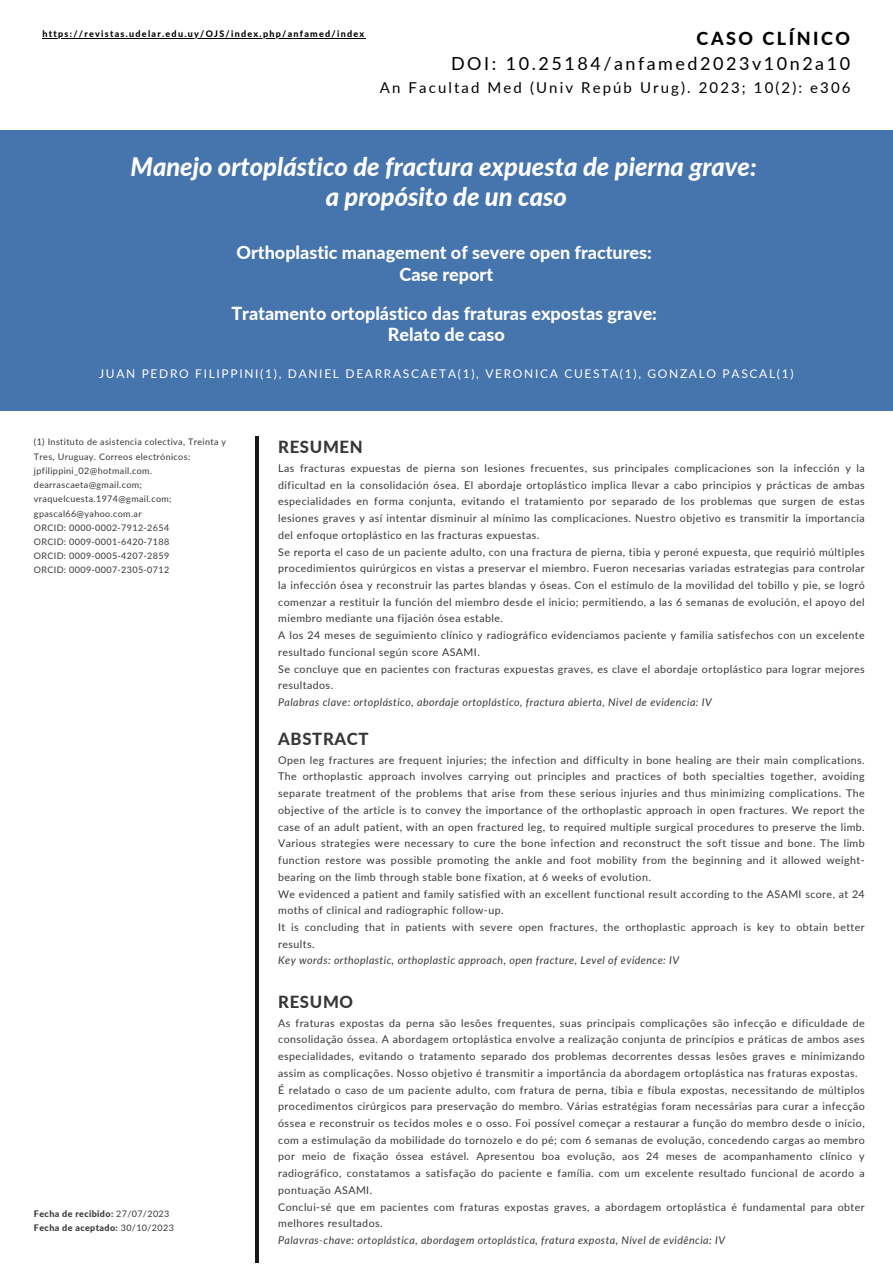
<style>
.page{position:relative;width:893px;height:1264px;background:#fff}
.page>*{position:absolute;margin:0;border:0;box-sizing:border-box;transform-origin:0 0}
.t1{font:italic 800 25.5px "Lato";color:#fff}
.t2{font:800 18px "Lato";color:#fff}
.t3{font:18px "Lato";letter-spacing:.14em;color:#000}
.t4{font:800 18px "Lato";letter-spacing:.14em;color:#000}
.t5{font:800 16.65px "Lato";letter-spacing:.04em;color:#373737}
.t6{font:15px "Lato";letter-spacing:.14em;color:#000}
.t7{font:12px "Lato";letter-spacing:.14em;color:#fff}
.t8{font:10.65px/16.6px "Lato";letter-spacing:.04em;color:#373737;text-align:justify}
.t9{font:italic 10.65px "Lato";letter-spacing:.04em;color:#373737}
.t10{font:9px/14.2px "Lato";letter-spacing:.04em;color:#373737}
.t11{font:800 9px "Lato";letter-spacing:.14em;color:#000}
.t12{font:800 9px "Lato";letter-spacing:.04em;color:#373737}
.s1{font-weight:400}
</style>
<div class="page">
<hr style="left:42px;top:38px;width:323px;height:1px;background:#000">
<hr style="left:255px;top:436px;width:4px;height:826px;background:#181818">
<div style="left:0;top:130px;width:892px;height:280px;background:#4674ad"></div>
<p class="t11" style="left:42px;top:28px;width:323px">https://revistas.udelar.edu.uy/OJS/index.php/anfamed/index</p>
<p class="t4" style="left:696px;top:27px;width:155px">CASO CLÍNICO</p>
<p class="t3" style="left:451px;top:52px;width:400px">DOI: 10.25184/anfamed2023v10n2a10</p>
<p class="t6" style="left:380px;top:78px;width:472px">An Facultad Med (Univ Repúb Urug). 2023; 10(2): e306</p>
<p class="t1" style="left:130px;top:151px;width:627px">Manejo ortoplástico de fractura expuesta de pierna grave:</p>
<p class="t1" style="left:326px;top:181px;width:242px">a propósito de un caso</p>
<p class="t2" style="left:236px;top:241px;width:416px">Orthoplastic management of severe open fractures:</p>
<p class="t2" style="left:399px;top:263px;width:95px">Case report</p>
<p class="t2" style="left:231px;top:302px;width:427px">Tratamento ortoplástico das fraturas expostas grave:</p>
<p class="t2" style="left:388px;top:323px;width:118px">Relato de caso</p>
<p class="t7" style="left:99px;top:366px;width:696px">JUAN PEDRO FILIPPINI(1), DANIEL DEARRASCAETA(1), VERONICA CUESTA(1), GONZALO PASCAL(1)</p>
<p class="t10" style="left:34px;top:434px;width:194px">(1) Instituto de asistencia colectiva, Treinta y Tres, Uruguay. Correos electrónicos: jpfilippini_02@hotmail.com. dearrascaeta@gmail.com; vraquelcuesta.1974@gmail.com; gpascal66@yahoo.com.ar</p>
<p class="t10" style="left:34px;top:520px;width:137px">ORCID: 0000-0002-7912-2654</p>
<p class="t10" style="left:34px;top:534px;width:137px">ORCID: 0009-0001-6420-7188</p>
<p class="t10" style="left:34px;top:548px;width:137px">ORCID: 0009-0005-4207-2859</p>
<p class="t10" style="left:34px;top:563px;width:137px">ORCID: 0009-0007-2305-0712</p>
<p class="t12" style="left:34px;top:1208px;width:137px">Fecha de recibido: <span class="s1">27/07/2023</span></p>
<p class="t12" style="left:34px;top:1222px;width:141px">Fecha de aceptado: <span class="s1">30/10/2023</span></p>
<p class="t5" style="left:278px;top:436px;width:86px">RESUMEN</p>
<p class="t8" style="left:278px;top:459px;width:588px">Las fracturas expuestas de pierna son lesiones frecuentes, sus principales complicaciones son la infección y la dificultad en la consolidación ósea. El abordaje ortoplástico implica llevar a cabo principios y prácticas de ambas especialidades en forma conjunta, evitando el tratamiento por separado de los problemas que surgen de estas lesiones graves y así intentar disminuir al mínimo las complicaciones. Nuestro objetivo es transmitir la importancia del enfoque ortoplástico en las fracturas expuestas.</p>
<p class="t8" style="left:278px;top:543px;width:588px">Se reporta el caso de un paciente adulto, con una fractura de pierna, tibia y peroné expuesta, que requirió múltiples procedimientos quirúrgicos en vistas a preservar el miembro. Fueron necesarias variadas estrategias para controlar la infección ósea y reconstruir las partes blandas y óseas. Con el estímulo de la movilidad del tobillo y pie, se logró comenzar a restituir la función del miembro desde el inicio; permitiendo, a las 6 semanas de evolución, el apoyo del miembro mediante una fijación ósea estable.</p>
<p class="t8" style="left:278px;top:626px;width:588px">A los 24 meses de seguimiento clínico y radiográfico evidenciamos paciente y familia satisfechos con un excelente resultado funcional según score ASAMI.</p>
<p class="t8" style="left:278px;top:660px;width:588px">Se concluye que en pacientes con fracturas expuestas graves, es clave el abordaje ortoplástico para lograr mejores resultados.</p>
<p class="t9" style="left:278px;top:695px;width:435px">Palabras clave: ortoplástico, abordaje ortoplástico, fractura abierta, Nivel de evidencia: IV</p>
<p class="t5" style="left:278px;top:728px;width:92px">ABSTRACT</p>
<p class="t8" style="left:278px;top:751px;width:588px">Open leg fractures are frequent injuries; the infection and difficulty in bone healing are their main complications.<br>The orthoplastic approach involves carrying out principles and practices of both specialties together, avoiding separate treatment of the problems that arise from these serious injuries and thus minimizing complications. The objective of the article is to convey the importance of the orthoplastic approach in open fractures. We report the case of an adult patient, with an open fractured leg, to required multiple surgical procedures to preserve the limb.<br>Various strategies were necessary to cure the bone infection and reconstruct the soft tissue and bone. The limb function restore was possible promoting the ankle and foot mobility from the beginning and it allowed weight&shy;bearing on the limb through stable bone fixation, at 6 weeks of evolution.</p>
<p class="t8" style="left:278px;top:885px;width:588px">We evidenced a patient and family satisfied with an excellent functional result according to the ASAMI score, at 24 moths of clinical and radiographic follow-up.</p>
<p class="t8" style="left:278px;top:918px;width:588px">It is concluding that in patients with severe open fractures, the orthoplastic approach is key to obtain better results.</p>
<p class="t9" style="left:278px;top:953px;width:402px">Key words: orthoplastic, orthoplastic approach, open fracture, Level of evidence: IV</p>
<p class="t5" style="left:278px;top:991px;width:76px">RESUMO</p>
<p class="t8" style="left:278px;top:1014px;width:588px">As fraturas expostas da perna são lesões frequentes, suas principais complicações são infecção e dificuldade de consolidação óssea. A abordagem ortoplástica envolve a realização conjunta de princípios e práticas de ambos ases especialidades, evitando o tratamento separado dos problemas decorrentes dessas lesões graves e minimizando assim as complicações. Nosso objetivo é transmitir a importância da abordagem ortoplástica nas fraturas expostas.</p>
<p class="t8" style="left:278px;top:1081px;width:588px">É relatado o caso de um paciente adulto, com fratura de perna, tíbia e fíbula expostas, necessitando de múltiplos procedimentos cirúrgicos para preservação do membro. Várias estratégias foram necessárias para curar a infecção óssea e reconstruir os tecidos moles e o osso. Foi possível começar a restaurar a função do membro desde o início, com a estimulação da mobilidade do tornozelo e do pé; com 6 semanas de evolução, concedendo cargas ao membro por meio de fixação óssea estável. Apresentou boa evolução, aos 24 meses de acompanhamento clínico y radiográfico, constatamos a satisfação do paciente e família. com um excelente resultado funcional de acordo a pontuação ASAMI.</p>
<p class="t8" style="left:278px;top:1198px;width:588px">Conclui-sé que em pacientes com fraturas expostas graves, a abordagem ortoplástica é fundamental para obter melhores resultados.</p>
<p class="t9" style="left:278px;top:1233px;width:448px">Palavras-chave: ortoplástica, abordagem ortoplástica, fratura exposta, Nível de evidência: IV</p>
</div>
